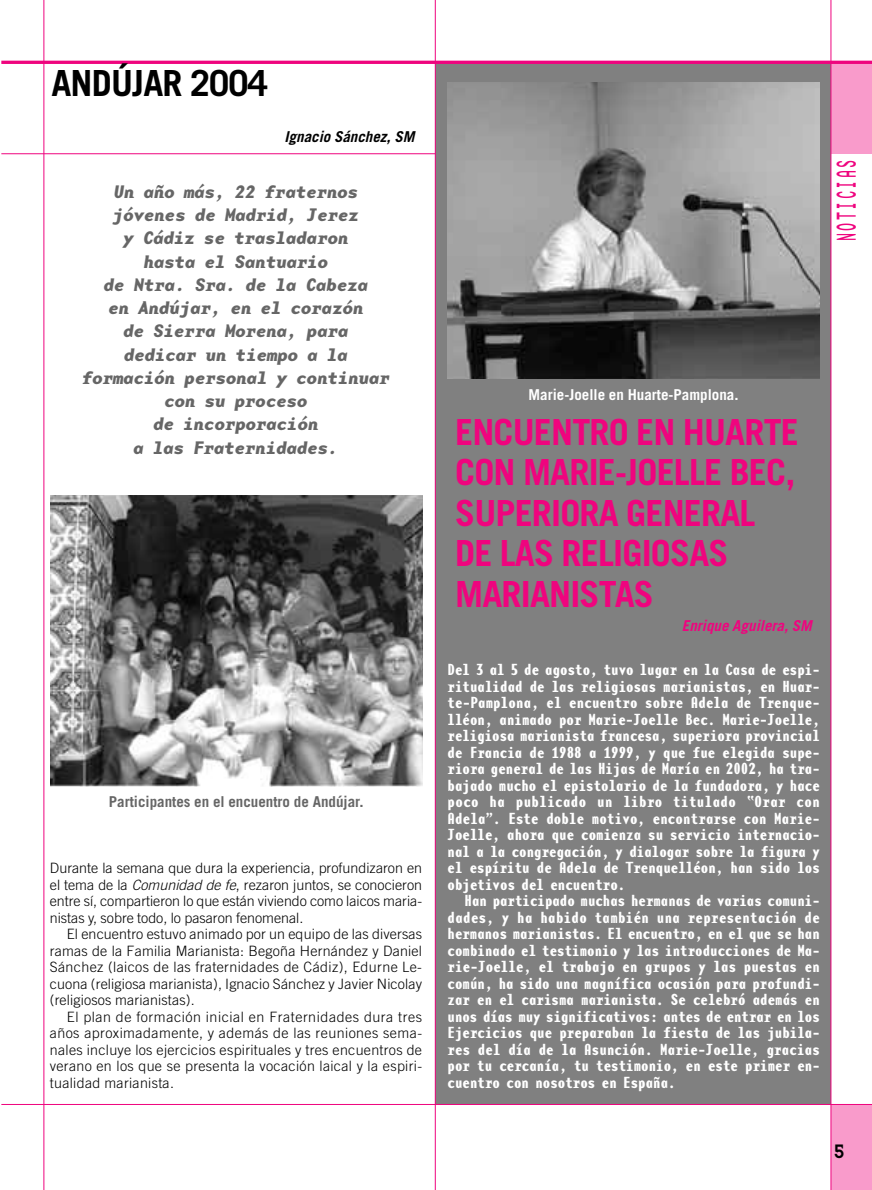
<style>
.page{position:relative;width:872px;height:1190px;background:#fff}
.page>*{position:absolute;margin:0;border:0;box-sizing:border-box;transform-origin:0 0}
.t1{font:700 36px/40.5px "Trade Gothic";letter-spacing:-.02em;color:#ef047e}
.t2{font:700 36px "Trade Gothic";letter-spacing:-.02em;color:#000}
.t3{font:27px "Base Mono Wide Reg";letter-spacing:.18em;color:#ef047e;scale:.5 1}
.t4{font:27px "Base Twelve Sans Smallcaps";color:#000}
.t5{font:italic 700 18px/23.2px "Base Mono Wide";letter-spacing:-.025em;color:#666;text-align:center}
.t6{font:700 15px/16.5px "Base Mono Narrow";color:#fff;text-align:justify}
.t7{font:700 15px "Trade Gothic";color:#666}
.t8{font:700 15px "Trade Gothic";color:#fff}
.t9{font:italic 700 15px "Trade Gothic";color:#ef047e}
.t10{font:italic 700 15px "Trade Gothic";color:#000}
.t11{font:300 14.25px/16.5px "Trade Gothic";letter-spacing:.01em;color:#000;text-align:justify}
.s1{font-style:italic}
</style>
<div class="page">
<div style="left:435px;top:62px;width:395px;height:1042px;background:#808080"></div>
<div style="left:830px;top:62px;width:42px;height:92px;background:#f99bcb"></div>
<hr style="left:1px;top:153px;width:434px;height:1px;background:#ef047e">
<div style="left:830px;top:1104px;width:42px;height:86px;background:#f99bcb"></div>
<hr style="left:1px;top:61px;width:871px;height:3px;background:#ef047e">
<hr style="left:830px;top:0;width:1px;height:1190px;background:#ef047e">
<hr style="left:435px;top:0;width:1px;height:1190px;background:#ef047e">
<hr style="left:1px;top:1104px;width:871px;height:1px;background:#ef047e">
<hr style="left:43px;top:0;width:1px;height:1190px;background:#ef047e">
<img style="left:50px;top:495px;width:372px;height:291px">
<img style="left:447px;top:82px;width:372px;height:296px">
<h1 class="t2" style="left:51px;top:70px;width:218px">ANDÚJAR 2004</h1>
<p class="t10" style="left:284px;top:131px;width:132px">Ignacio Sánchez, SM</p>
<p class="t5" style="left:82px;top:182px;width:310px">Un año más, 22 fraternos jóvenes de Madrid, Jerez<br>y Cádiz se trasladaron<br>hasta el Santuario<br>de Ntra. Sra. de la Cabeza<br>en Andújar, en el corazón<br>de Sierra Morena, para<br>dedicar un tiempo a la formación personal y continuar con su proceso<br>de incorporación<br>a las Fraternidades.</p>
<p class="t7" style="left:109px;top:796px;width:256px">Participantes en el encuentro de Andújar.</p>
<p class="t11" style="left:50px;top:861px;width:374px">Durante la semana que dura la experiencia, profundizaron en el tema de la <span class="s1">Comunidad de fe</span>, rezaron juntos, se conocieron entre sí, compartieron lo que están viviendo como laicos maria&shy;nistas y, sobre todo, lo pasaron fenomenal.</p>
<p class="t11" style="left:50px;top:927px;width:374px;text-indent:17px">El encuentro estuvo animado por un equipo de las diversas ramas de la Familia Marianista: Begoña Hernández y Daniel Sánchez (laicos de las fraternidades de Cádiz), Edurne Le&shy;cuona (religiosa marianista), Ignacio Sánchez y Javier Nicolay (religiosos marianistas).</p>
<p class="t11" style="left:50px;top:1009px;width:374px;text-indent:17px">El plan de formación inicial en Fraternidades dura tres años aproximadamente, y además de las reuniones sema&shy;nales incluye los ejercicios espirituales y tres encuentros de verano en los que se presenta la vocación laical y la espiri&shy;tualidad marianista.</p>
<h2 class="t3" style="left:836px;top:241px;width:165px;rotate:-90deg">NOTICIAS</h2>
<p class="t8" style="left:528px;top:389px;width:211px">Marie-Joelle en Huarte-Pamplona.</p>
<h1 class="t1" style="left:455px;top:415px;width:345px">ENCUENTRO EN HUARTE<br>CON MARIE-JOELLE BEC,<br>SUPERIORA GENERAL<br>DE LAS RELIGIOSAS<br>MARIANISTAS</h1>
<p class="t9" style="left:682px;top:620px;width:131px">Enrique Aguilera, SM</p>
<p class="t6" style="left:447px;top:663px;width:374px">Del 3 al 5 de agosto, tuvo lugar en la Casa de espi&shy;ritualidad de las religiosas marianistas, en Huar&shy;te-Pamplona, el encuentro sobre Adela de Trenque&shy;lléon, animado por Marie-Joelle Bec. Marie-Joelle, religiosa marianista francesa, superiora provincial de Francia de 1988 a 1999, y que fue elegida supe&shy;riora general de las Hijas de María en 2002, ha tra&shy;bajado mucho el epistolario de la fundadora, y hace poco ha publicado un libro titulado “Orar con Adela”. Este doble motivo, encontrarse con Marie-Joelle, ahora que comienza su servicio internacio&shy;nal a la congregación, y dialogar sobre la figura y el espíritu de Adela de Trenquelléon, han sido los objetivos del encuentro.</p>
<p class="t6" style="left:447px;top:894px;width:374px;text-indent:17px">Han participado muchas hermanas de varias comuni&shy;dades, y ha habido también una representación de hermanos marianistas. El encuentro, en el que se han combinado el testimonio y las introducciones de Ma&shy;rie-Joelle, el trabajo en grupos y las puestas en común, ha sido una magnífica ocasión para profundi&shy;zar en el carisma marianista. Se celebró además en unos días muy significativos: antes de entrar en los Ejercicios que preparaban la fiesta de las jubila&shy;res del día de la Asunción. Marie-Joelle, gracias por tu cercanía, tu testimonio, en este primer en&shy;cuentro con nosotros en España.</p>
<h2 class="t4" style="left:832px;top:1132px;width:15px">5</h2>
</div>
